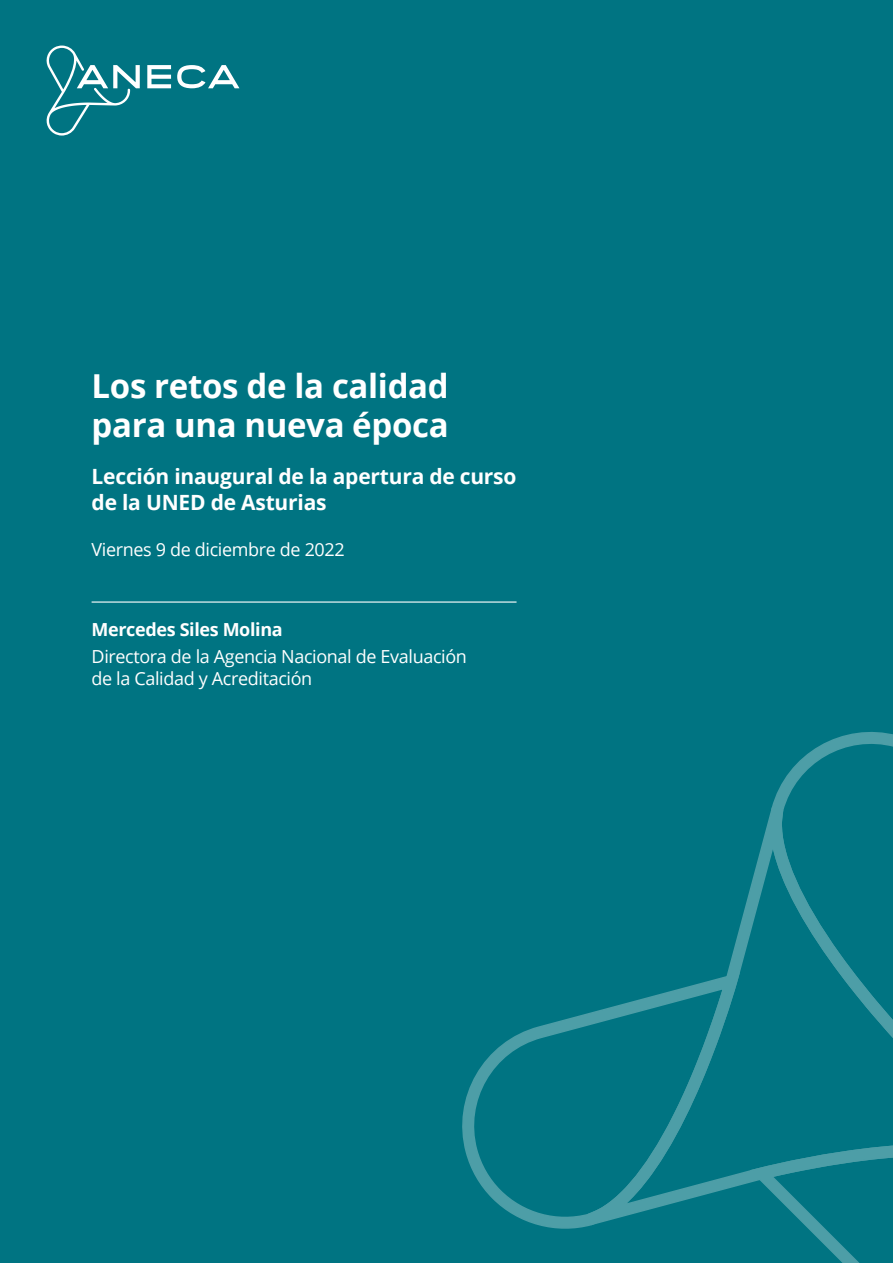
<style>
.page{position:relative;width:893px;height:1263px;background:#007482}
.page>*{position:absolute;margin:0;border:0;box-sizing:border-box;transform-origin:0 0}
.t1{font:700 33px/39.6px "Open Sans";letter-spacing:-.01em;color:#fff}
.t2{font:700 21px/25.2px "Open Sans";letter-spacing:-.01em;color:#fff}
.t3{font:18px/21.6px "Open Sans";letter-spacing:-.02em;color:#fff}
.t4{font:700 18px "Open Sans";letter-spacing:-.02em;color:#fff}
</style>
<div class="page">
<svg style="left:147px;top:65px;width:24px;height:23px"></svg>
<svg style="left:177px;top:65px;width:62px;height:23px"></svg>
<svg style="left:46px;top:45px;width:94px;height:91px"></svg>
<svg style="left:462px;top:1013px;width:126px;height:216px"></svg>
<svg style="left:772px;top:732px;width:121px;height:74px"></svg>
<svg style="left:806px;top:1226px;width:53px;height:37px"></svg>
<svg style="left:587px;top:806px;width:306px;height:420px"></svg>
<hr style="left:92px;top:601px;width:425px;height:2px;background:#fff">
<h1 class="t1" style="left:92px;top:365px;width:359px">Los retos de la calidad para una nueva época</h1>
<p class="t2" style="left:92px;top:463px;width:426px">Lección inaugural de la apertura de curso de la UNED de Asturias</p>
<p class="t3" style="left:92px;top:538px;width:255px">Viernes 9 de diciembre de 2022</p>
<p class="t4" style="left:92px;top:616px;width:193px">Mercedes Siles Molina</p>
<p class="t3" style="left:92px;top:645px;width:377px">Directora de la Agencia Nacional de Evaluación de la Calidad y Acreditación</p>
</div>
